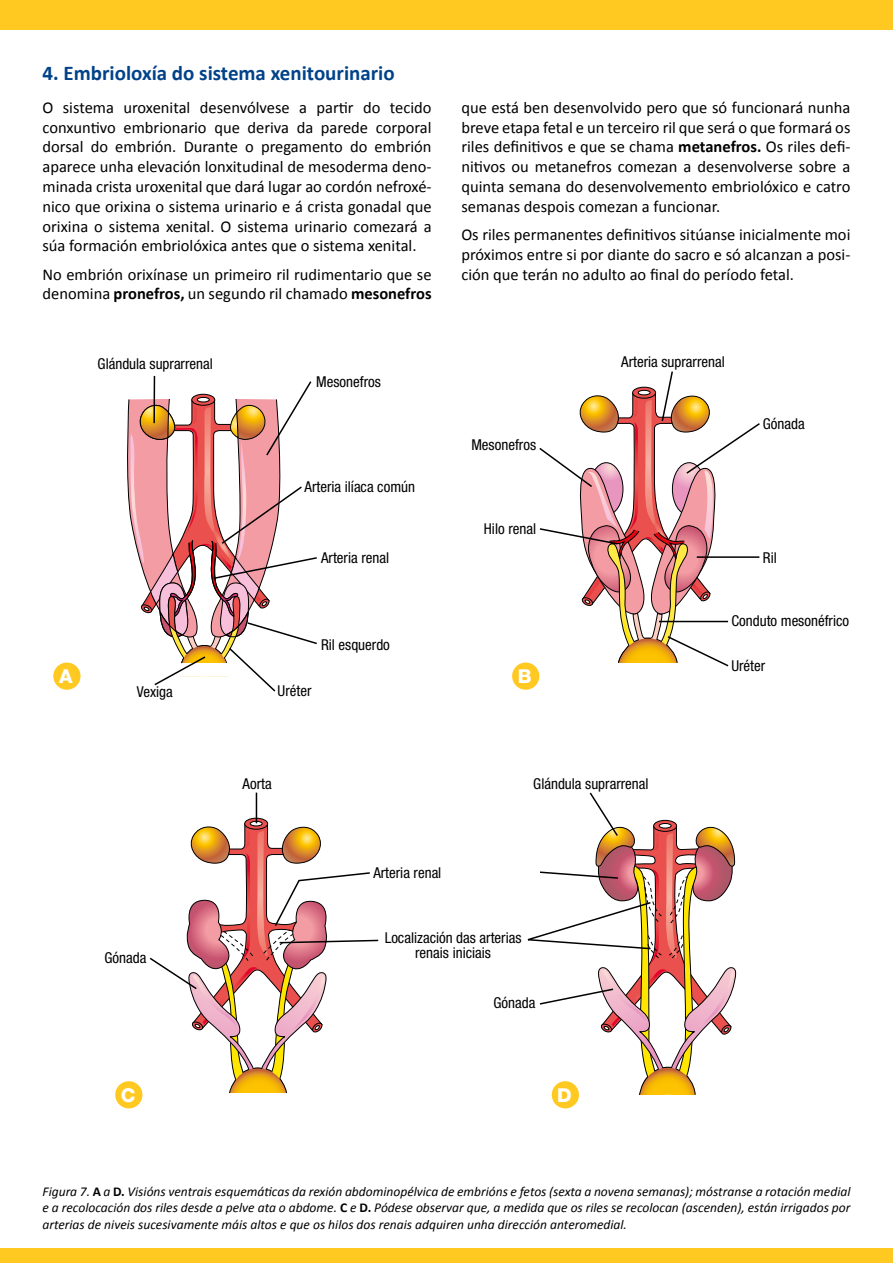
<style>
.page{position:relative;width:893px;height:1263px;background:#fff}
.page>*{position:absolute;margin:0;border:0;box-sizing:border-box;transform-origin:0 0}
.t1{font:700 21px "Calibri";color:#004289}
.t2{font:800 19.2px "Helvetica Neue LT Std";color:#fff}
.t3{font:16.5px/19.8px "Calibri";color:#000;text-align:justify}
.t4{font:condensed 15px/15.8px "Helvetica Neue LT Std";color:#000;text-align:center}
.t5{font:italic 13.5px/16.5px "Calibri";color:#000;text-align:justify}
.s1{font-weight:700}
.s2{font-weight:700;font-style:normal}
</style>
<div class="page">
<svg style="left:245px;top:818px;width:23px;height:11px"></svg>
<div style="left:244px;top:818px;width:24px;height:11px;border:1px solid #000;border-radius:50%"></div>
<div style="left:250px;top:821px;width:12px;height:5px;border:1px solid #000;border-radius:50%"></div>
<div style="left:0;top:1248px;width:893px;height:15px;background:#ffc921"></div>
<div style="left:0;top:0;width:893px;height:30px;background:#ffc921"></div>
<hr style="left:153px;top:376px;width:2px;height:47px;background:#000">
<svg style="left:127px;top:380px;width:190px;height:312px"></svg>
<svg style="left:538px;top:371px;width:222px;height:305px"></svg>
<svg style="left:149px;top:823px;width:230px;height:271px"></svg>
<svg style="left:527px;top:792px;width:210px;height:316px"></svg>
<hr style="left:256px;top:793px;width:1px;height:30px;background:#000">
<div style="left:53px;top:662px;width:28px;height:28px;background:#ffc921;border-radius:50%"></div>
<div style="left:115px;top:1081px;width:27px;height:27px;background:#ffc921;border-radius:50%"></div>
<div style="left:512px;top:662px;width:27px;height:28px;background:#ffc921;border-radius:50%"></div>
<div style="left:552px;top:1081px;width:27px;height:27px;background:#ffc921;border-radius:50%"></div>
<p class="t1" style="left:43px;top:58px;width:354px">4. Embrioloxía do sistema xenitourinario</p>
<p class="t3" style="left:43px;top:97px;width:391px">O sistema uroxenital desenvólvese a partir do tecido conxuntivo embrionario que deriva da parede corporal dorsal do embrión. Durante o pregamento do embrión aparece unha elevación lonxitudinal de mesoderm a deno&shy;minada crista uroxenital que dará lugar ao cordón nefroxé&shy;nico que orixina o sistema urinario e á crista gonadal que orixina o sistema xenital. O sistema urinario comezará a súa formación embriolóxica antes que o sistema xenital.</p>
<p class="t3" style="left:43px;top:263px;width:391px">No embrión orixínase un primeiro ril rudimentario que se denomina <span class="s1">pronefros,</span> un segundo ril chamado <span class="s1">mesonefros</span></p>
<p class="t4" style="left:98px;top:355px;width:117px">Glándula suprarrenal</p>
<p class="t2" style="left:59px;top:665px;width:15px">A</p>
<p class="t4" style="left:137px;top:684px;width:38px">Vexiga</p>
<p class="t4" style="left:316px;top:373px;width:66px">Mesonefros</p>
<p class="t4" style="left:305px;top:478px;width:112px">Arteria ilíaca común</p>
<p class="t4" style="left:321px;top:550px;width:70px">Arteria renal</p>
<p class="t4" style="left:321px;top:636px;width:70px">Ril esquerdo</p>
<p class="t4" style="left:278px;top:683px;width:35px">Uréter</p>
<p class="t3" style="left:461px;top:97px;width:391px">que está ben desenvolvido pero que só funcionará nunha breve etapa fetal e un terceiro ril que será o que formará os riles definitivos e que se chama <span class="s1">metanefros.</span> Os riles defi&shy;nitivos ou metanefros comezan a desenvolverse sobre a quinta semana do desenvolvemento embriolóxico e catro semanas despois comezan a funcionar.</p>
<p class="t3" style="left:461px;top:224px;width:391px">Os riles permanentes definitivos sitúanse inicialmente moi próximos entre si por diante do sacro e só alcanzan a posi&shy;ción que terán no adulto ao final do período fetal.</p>
<p class="t4" style="left:471px;top:437px;width:66px">Mesonefros</p>
<p class="t4" style="left:484px;top:521px;width:54px">Hilo renal</p>
<p class="t2" style="left:518px;top:665px;width:15px">B</p>
<p class="t4" style="left:621px;top:353px;width:105px">Arteria suprarrenal</p>
<p class="t4" style="left:763px;top:416px;width:43px">Gónada</p>
<p class="t4" style="left:763px;top:550px;width:15px">Ril</p>
<p class="t4" style="left:731px;top:613px;width:119px">Conduto mesonéfrico</p>
<p class="t4" style="left:731px;top:657px;width:35px">Uréter</p>
<p class="t4" style="left:243px;top:775px;width:31px">Aorta</p>
<p class="t4" style="left:373px;top:864px;width:70px">Arteria renal</p>
<p class="t4" style="left:533px;top:775px;width:117px">Glándula suprarrenal</p>
<p class="t4" style="left:104px;top:950px;width:43px">Gónada</p>
<p class="t2" style="left:121px;top:1083px;width:16px">C</p>
<p class="t4" style="left:385px;top:929px;width:138px">Localización das arterias renais iniciais</p>
<p class="t4" style="left:493px;top:995px;width:43px">Gónada</p>
<p class="t2" style="left:557px;top:1083px;width:16px">D</p>
<p class="t5" style="left:43px;top:1182px;width:809px">Figura 7. <span class="s2">A</span> a <span class="s2">D.</span> Visións ventrais esquemáticas da rexión abdominopélvica de embrións e fetos (sexta a novena semanas); móstranse a rotación medial e a recolocación dos riles desde a pelve ata o abdome. <span class="s2">C</span> e <span class="s2">D.</span> Pódese observar que, a medida que os riles se recolocan (ascenden), están irrigados por arterias de niveis sucesivamente máis altos e que os hilos dos renais adquiren unha dirección anteromedial.</p>
</div>
